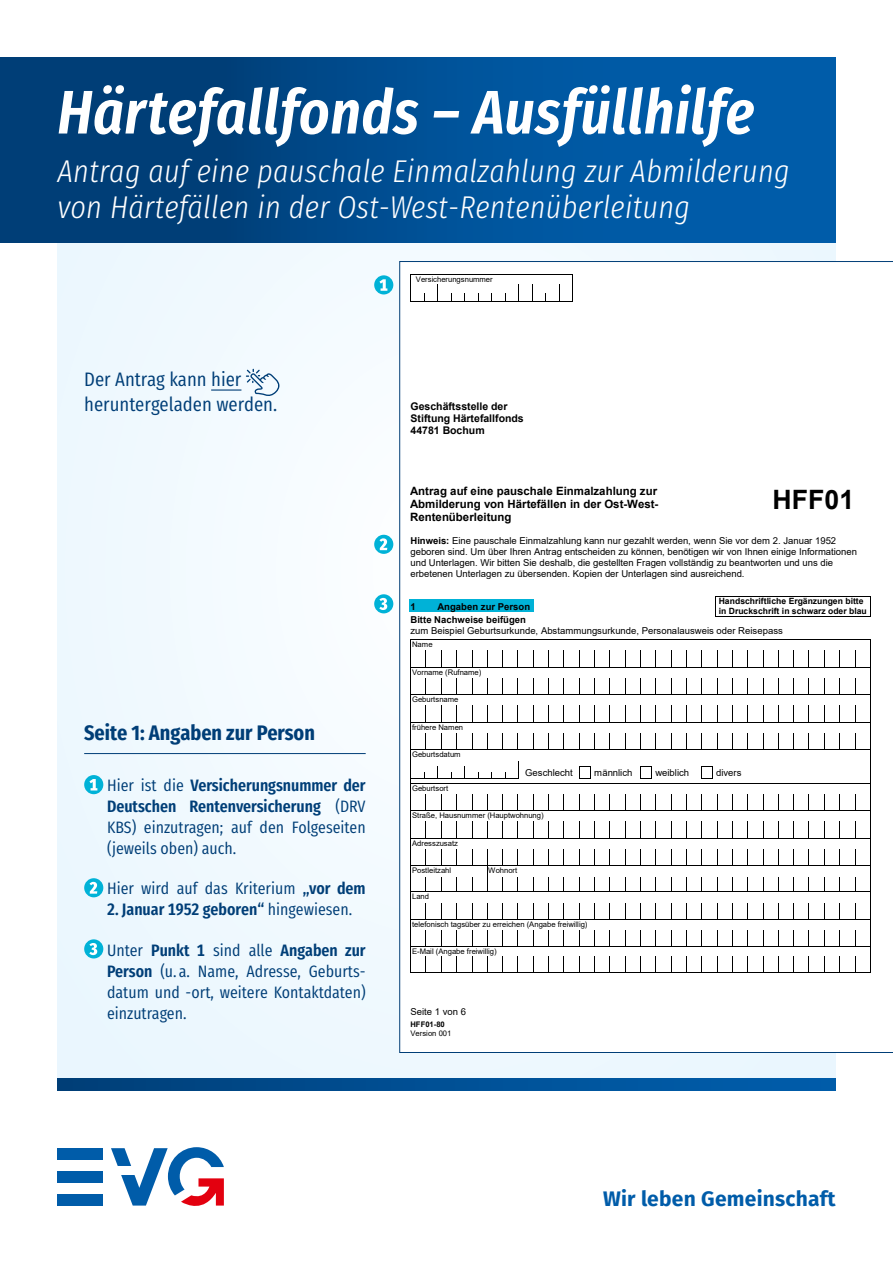
<style>
.page{position:relative;width:893px;height:1263px;background:#fff}
.page>*{position:absolute;margin:0;border:0;box-sizing:border-box;transform-origin:0 0}
.t1{font:italic 600 61.5px "Fira Sans Condensed";letter-spacing:.01em;color:#fff}
.t2{font:italic 300 31.5px/36px "Fira Sans Condensed";letter-spacing:.01em;color:#fff}
.t3{font:700 26.7px "Arial";color:#000}
.Zwischenhead_1{font:700 21px "Fira Sans Condensed";color:#003e77}
.t4{font:700 21px "Fira Sans";letter-spacing:.01em;color:#005ca9}
.Body_2_abstand_nach{font:19.5px/25.5px "Fira Sans Condensed";color:#003e77}
.Body_2_abstand_nach-2{font:16.5px/21px "Fira Sans Condensed";color:#003e77;text-align:justify}
.Body_2_abstand_nach-3{font:600 16.5px "Fira Sans Condensed";color:#003e77}
.t5{font:700 11.4px/13.2px "Arial";color:#000;text-align:justify}
.t6{font:700 10.5px/12.1px "Arial";color:#000}
.t7{font:9.45px/10.9px "Arial";color:#000}
.t8{font:700 9.45px/13.8px "Arial";color:#000}
.t9{font:700 8.55px/9.9px "Arial";color:#000}
.t10{font:7.65px/8.7px "Arial";letter-spacing:-.005em;color:#000}
.s1{font-weight:600}
.s2{font-weight:400}
.s3{font-weight:700}
</style>
<div class="page">
<svg style="left:111px;top:1147px;width:113px;height:59px"></svg>
<div style="left:57px;top:1148px;width:46px;height:12px;background:#005ca9"></div>
<div style="left:57px;top:1171px;width:46px;height:11px;background:#005ca9"></div>
<div style="left:57px;top:1194px;width:46px;height:11px;background:#005ca9"></div>
<div style="left:57px;top:57px;width:779px;height:1025px;background:#f0f9fe"></div>
<hr style="left:84px;top:753px;width:282px;height:1px;background:#003e77">
<svg style="left:84px;top:775px;width:19px;height:19px"></svg>
<svg style="left:89px;top:779px;width:8px;height:11px"></svg>
<div style="left:84px;top:878px;width:19px;height:19px;background:#00b2d7;border-radius:50%"></div>
<svg style="left:90px;top:882px;width:7px;height:12px"></svg>
<div style="left:84px;top:939px;width:19px;height:19px;background:#00b2d7;border-radius:50%"></div>
<svg style="left:89px;top:943px;width:8px;height:12px"></svg>
<hr style="left:211px;top:389px;width:30px;height:2px;background:#003e77">
<svg style="left:246px;top:369px;width:34px;height:27px"></svg>
<div style="left:399px;top:261px;width:494px;height:792px;background:#fff"></div>
<div style="left:374px;top:275px;width:19px;height:19px;background:#00b2d7;border-radius:50%"></div>
<svg style="left:379px;top:279px;width:8px;height:12px"></svg>
<svg style="left:374px;top:535px;width:19px;height:19px"></svg>
<svg style="left:380px;top:538px;width:7px;height:12px"></svg>
<div style="left:374px;top:594px;width:19px;height:19px;background:#00b2d7;border-radius:50%"></div>
<svg style="left:379px;top:598px;width:8px;height:12px"></svg>
<div style="left:409px;top:600px;width:124px;height:12px;background:#00b2d7"></div>
<svg style="left:57px;top:1078px;width:779px;height:13px;background:#004f93"></svg>
<div style="left:0;top:57px;width:836px;height:185px;background:linear-gradient(to right,#00396f,#0062b3)"></div>
<p class="t1" style="left:57px;top:69px;width:698px">Härtefallfonds – Ausfüllhilfe</p>
<p class="t2" style="left:57px;top:153px;width:734px">Antrag auf eine pauschale Einmalzahlung zur Abmilderung von Härtefällen in der Ost-West-Rentenüberleitung</p>
<p class="Body_2_abstand_nach" style="left:84px;top:364px;width:194px">Der Antrag kann hier heruntergeladen werden.</p>
<p class="Zwischenhead_1" style="left:84px;top:714px;width:232px">Seite 1: Angaben zur Person</p>
<p class="Body_2_abstand_nach-2" style="left:107px;top:773px;width:260px">Hier ist die <span class="s1">Versicherungsnummer der Deutschen Rentenversicherung</span> (DRV KBS) einzutragen; auf den Folgeseiten (jeweils oben) auch.</p>
<p class="Body_2_abstand_nach-2" style="left:107px;top:876px;width:260px">Hier wird auf das Kriterium <span class="s1">„vor dem</span></p>
<p class="Body_2_abstand_nach-3" style="left:107px;top:894px;width:247px">2. Januar 1952 geboren“ <span class="s2">hingewiesen.</span></p>
<p class="Body_2_abstand_nach-2" style="left:107px;top:937px;width:260px">Unter <span class="s1">Punkt 1</span> sind alle <span class="s1">Angaben zur Person</span> (u. a. Name, Adresse, Geburts&shy;datum und -ort, weitere Kontaktdaten) einzutragen.</p>
<p class="t10" style="left:416px;top:275px;width:78px">Versicherungsnummer</p>
<p class="t6" style="left:410px;top:400px;width:115px">Geschäftsstelle der<br>Stiftung Härtefallfonds<br>44781 Bochum</p>
<p class="t5" style="left:410px;top:485px;width:250px">Antrag auf eine pauschale Einmalzahlung zur Abmilderung von Härtefällen in der Ost-West-Rentenüberleitung</p>
<p class="t3" style="left:773px;top:481px;width:83px">HFF01</p>
<p class="t7" style="left:410px;top:535px;width:448px"><span class="s3">Hinweis:</span> Eine pauschale Einmalzahlung kann nur gezahlt werden, wenn Sie vor dem 2. Januar 1952 geboren sind. Um über Ihren Antrag entscheiden zu können, benötigen wir von Ihnen einige Informationen und Unterlagen. Wir bitten Sie deshalb, die gestellten Fragen vollständig zu beantworten und uns die erbetenen Unterlagen zu übersenden. Kopien der Unterlagen sind ausreichend.</p>
<p class="t8" style="left:410px;top:599px;width:7px">1</p>
<p class="t9" style="left:719px;top:596px;width:150px">Handschriftliche Ergänzungen bitte in Druckschrift in schwarz oder blau</p>
<p class="t8" style="left:410px;top:599px;width:121px;text-indent:27px">Angaben zur Person<br>Bitte Nachweise beifügen</p>
<p class="t7" style="left:410px;top:625px;width:374px">zum Beispiel Geburtsurkunde, Abstammungsurkunde, Personalausweis oder Reisepass</p>
<p class="t10" style="left:412px;top:640px;width:22px">Name</p>
<p class="t10" style="left:412px;top:667px;width:71px">Vorname (Rufname)</p>
<p class="t10" style="left:412px;top:695px;width:48px">Geburtsname</p>
<p class="t10" style="left:412px;top:722px;width:53px">frühere Namen</p>
<p class="t10" style="left:412px;top:750px;width:50px">Geburtsdatum</p>
<p class="t7" style="left:525px;top:767px;width:49px">Geschlecht</p>
<p class="t7" style="left:594px;top:767px;width:40px">männlich</p>
<p class="t7" style="left:655px;top:767px;width:35px">weiblich</p>
<p class="t7" style="left:716px;top:767px;width:27px">divers</p>
<p class="t10" style="left:412px;top:783px;width:38px">Geburtsort</p>
<p class="t10" style="left:412px;top:811px;width:133px">Straße, Hausnummer (Hauptwohnung)</p>
<p class="t10" style="left:412px;top:838px;width:47px">Adresszusatz</p>
<p class="t10" style="left:412px;top:866px;width:41px">Postleitzahl</p>
<p class="t10" style="left:488px;top:866px;width:30px">Wohnort</p>
<p class="t10" style="left:412px;top:892px;width:18px">Land</p>
<p class="t10" style="left:412px;top:920px;width:177px">telefonisch tagsüber zu erreichen (Angabe freiwillig)</p>
<p class="t10" style="left:412px;top:947px;width:86px">E-Mail (Angabe freiwillig)</p>
<p class="t7" style="left:410px;top:1006px;width:57px">Seite 1 von 6</p>
<p class="t10" style="left:410px;top:1020px;width:42px"><span class="s3">HFF01-80<br></span>Version 001</p>
<p class="t4" style="left:603px;top:1180px;width:234px">Wir leben Gemeinschaft</p>
</div>
